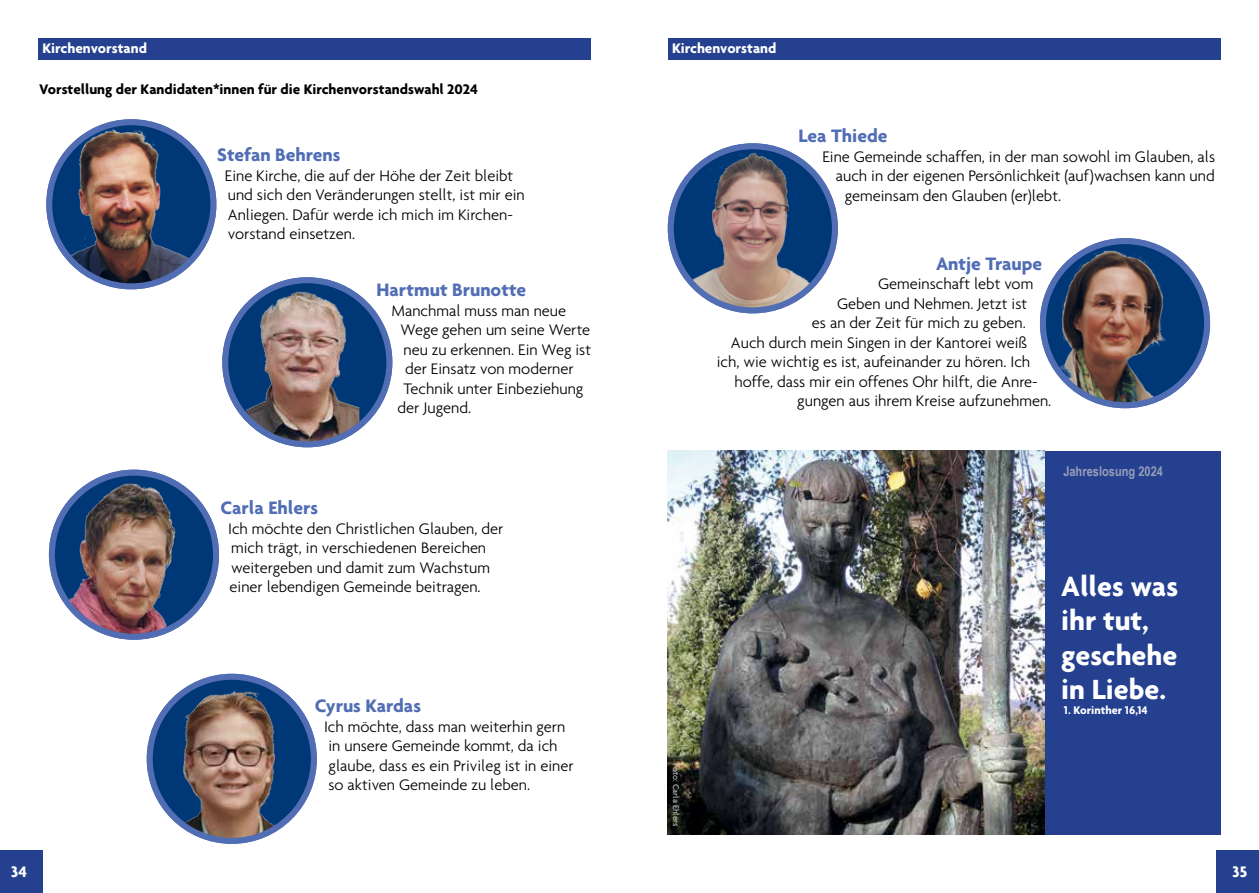
<style>
.page{position:relative;width:1259px;height:893px;background:#fff}
.page>*{position:absolute;margin:0;border:0;box-sizing:border-box;transform-origin:0 0}
.t1{font:700 30px/34.5px "Agenda";color:#fff}
.t2{font:700 19.5px "Agenda";color:#516db4}
.t3{font:300 16.5px/19.5px "Agenda";color:#000}
.t4{font:700 16.5px "Agenda";color:#fff}
.t5{font:700 15px "Agenda";color:#000}
.t6{font:700 15px "Agenda";color:#fff}
.t7{font:700 13.5px "Arial Narrow";color:#979db9}
.t8{font:700 12px "Agenda";color:#fff}
.t9{font:500 9px "Agenda";color:#bcbec0}
</style>
<div class="page">
<div style="left:0;top:850px;width:43px;height:43px;background:#25408f"></div>
<div style="left:1216px;top:850px;width:43px;height:43px;background:#25408f"></div>
<div style="left:668px;top:38px;width:552px;height:22px;background:#25408f"></div>
<div style="left:38px;top:38px;width:553px;height:22px;background:#25408f"></div>
<svg style="left:52px;top:473px;width:164px;height:164px"></svg>
<img style="left:54px;top:478px;width:143px;height:159px">
<div style="left:49px;top:470px;width:170px;height:170px;border:6px solid #516db4;border-radius:50%"></div>
<svg style="left:225px;top:280px;width:164px;height:164px;background:#0b3f7f"></svg>
<img style="left:246px;top:287px;width:113px;height:157px">
<div style="left:222px;top:277px;width:170px;height:170px;border:6px solid #516db4;border-radius:50%"></div>
<svg style="left:150px;top:677px;width:164px;height:164px"></svg>
<img style="left:157px;top:677px;width:147px;height:164px">
<div style="left:147px;top:674px;width:170px;height:170px;border:6px solid #516db4;border-radius:50%"></div>
<svg style="left:671px;top:146px;width:164px;height:164px;background:#0e4181"></svg>
<img style="left:691px;top:146px;width:130px;height:164px">
<div style="left:668px;top:143px;width:170px;height:170px;border:6px solid #516db4;border-radius:50%"></div>
<svg style="left:1043px;top:241px;width:164px;height:164px;background:#0c3f80"></svg>
<img style="left:1051px;top:245px;width:130px;height:160px">
<div style="left:1040px;top:238px;width:170px;height:170px;border:6px solid #516db4;border-radius:50%"></div>
<svg style="left:49px;top:122px;width:164px;height:164px;background:#0c4080"></svg>
<img style="left:60px;top:122px;width:130px;height:164px">
<div style="left:46px;top:119px;width:170px;height:170px;border:6px solid #516db4;border-radius:50%"></div>
<div style="left:668px;top:450px;width:552px;height:384px;background:#25408f"></div>
<img style="left:668px;top:450px;width:376px;height:384px">
<p class="t6" style="left:43px;top:39px;width:106px">Kirchenvorstand</p>
<p class="t5" style="left:40px;top:80px;width:440px">Vorstellung der Kandidaten*innen für die Kirchenvorstandswahl 2024</p>
<p class="t2" style="left:217px;top:143px;width:125px">Stefan Behrens</p>
<p class="t3" style="left:225px;top:165px;width:301px">Eine Kirche, die auf der Höhe der Zeit bleibt und sich den Veränderungen stellt, ist mir ein Anliegen. Dafür werde ich mich im Kirchen&shy;vorstand einsetzen.</p>
<p class="t2" style="left:376px;top:278px;width:151px">Hartmut Brunotte</p>
<p class="t3" style="left:391px;top:300px;width:176px">Manchmal muss man neue</p>
<p class="t3" style="left:400px;top:320px;width:191px">Wege gehen um seine Werte</p>
<p class="t3" style="left:403px;top:339px;width:189px">neu zu erkennen. Ein Weg ist</p>
<p class="t3" style="left:405px;top:359px;width:170px">der Einsatz von moderner</p>
<p class="t3" style="left:403px;top:378px;width:181px">Technik unter Einbeziehung</p>
<p class="t3" style="left:397px;top:398px;width:75px">der Jugend.</p>
<p class="t2" style="left:221px;top:496px;width:99px">Carla Ehlers</p>
<p class="t3" style="left:228px;top:518px;width:277px">Ich möchte den Christlichen Glauben, der mich trägt, in verschiedenen Bereichen weitergeben und damit zum Wachstum einer lebendigen Gemeinde beitragen.</p>
<p class="t2" style="left:315px;top:694px;width:108px">Cyrus Kardas</p>
<p class="t3" style="left:324px;top:716px;width:251px">Ich möchte, dass man weiterhin gern in unsere Gemeinde kommt, da ich glaube, dass es ein Privileg ist in einer so aktiven Gemeinde zu leben.</p>
<p class="t6" style="left:672px;top:39px;width:106px">Kirchenvorstand</p>
<p class="t2" style="left:798px;top:124px;width:91px">Lea Thiede</p>
<p class="t3" style="left:822px;top:147px;width:394px">Eine Gemeinde schaffen, in der man sowohl im Glauben, als</p>
<p class="t3" style="left:836px;top:166px;width:380px">auch in der eigenen Persönlichkeit (auf)wachsen kann und</p>
<p class="t3" style="left:845px;top:186px;width:218px">gemeinsam den Glauben (er)lebt.</p>
<p class="t9" style="left:681px;top:763px;width:65px;rotate:90deg">Foto: Carla Ehlers</p>
<p class="t2" style="left:936px;top:252px;width:108px">Antje Traupe</p>
<p class="t3" style="left:878px;top:274px;width:157px">Gemeinschaft lebt vom</p>
<p class="t3" style="left:837px;top:293px;width:192px">Geben und Nehmen. Jetzt ist</p>
<p class="t3" style="left:812px;top:313px;width:215px">es an der Zeit für mich zu geben.</p>
<p class="t3" style="left:731px;top:332px;width:298px">Auch durch mein Singen in der Kantorei weiß</p>
<p class="t3" style="left:716px;top:352px;width:315px">ich, wie wichtig es ist, aufeinander zu hören. Ich</p>
<p class="t3" style="left:734px;top:371px;width:305px">hoffe, dass mir ein offenes Ohr hilft, die Anre-</p>
<p class="t3" style="left:797px;top:391px;width:255px">gungen aus ihrem Kreise aufzunehmen.</p>
<p class="t7" style="left:1063px;top:461px;width:101px">Jahreslosung 2024</p>
<h1 class="t1" style="left:1061px;top:568px;width:118px">Alles was ihr tut, geschehe in Liebe.</h1>
<p class="t8" style="left:1064px;top:703px;width:85px">1. Korinther 16,14</p>
<p class="t4" style="left:11px;top:862px;width:17px">34</p>
<p class="t4" style="left:1232px;top:862px;width:16px">35</p>
</div>
